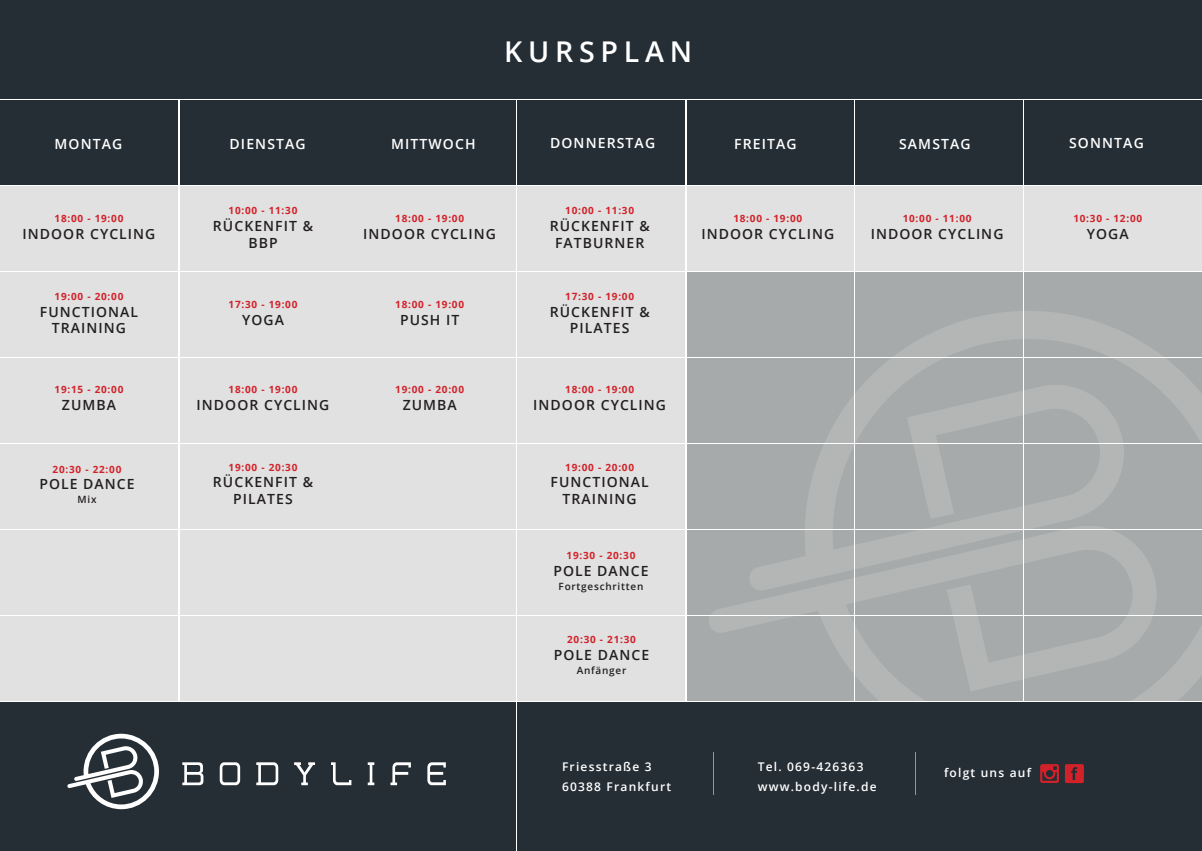
<style>
.page{position:relative;width:1202px;height:851px;background:#fff}
.page>*{position:absolute;margin:0;border:0;box-sizing:border-box;transform-origin:0 0}
.t1{font:600 28.6px "Open Sans";letter-spacing:.2em;color:#fff}
.t2{font:600 14px/16.8px "Open Sans";letter-spacing:.075em;color:#231f20;text-align:center}
.t3{font:600 14px "Open Sans";letter-spacing:.08em;color:#fff}
.t4{font:600 12px/20px "Open Sans";letter-spacing:.1em;color:#fff}
.t5{font:700 10px "Open Sans";letter-spacing:.075em;color:#d3212a}
.t6{font:600 10px "Open Sans";letter-spacing:.075em;color:#231f20}
</style>
<div class="page">
<div style="left:0;top:0;width:1202px;height:98px;background:#252e35"></div>
<div style="left:0;top:100px;width:178px;height:84px;background:#252e35"></div>
<div style="left:180px;top:100px;width:167px;height:84px;background:#252e35"></div>
<div style="left:348px;top:100px;width:168px;height:84px;background:#252e35"></div>
<div style="left:518px;top:100px;width:167px;height:84px;background:#252e35"></div>
<div style="left:687px;top:100px;width:166px;height:84px;background:#252e35"></div>
<div style="left:855px;top:100px;width:168px;height:84px;background:#252e35"></div>
<div style="left:1024px;top:100px;width:178px;height:84px;background:#252e35"></div>
<div style="left:0;top:186px;width:178px;height:84px;background:#e0e1e0"></div>
<div style="left:180px;top:186px;width:167px;height:84px;background:#e0e1e0"></div>
<div style="left:348px;top:186px;width:168px;height:84px;background:#e0e1e0"></div>
<div style="left:518px;top:186px;width:167px;height:84px;background:#e0e1e0"></div>
<div style="left:687px;top:186px;width:166px;height:84px;background:#e0e1e0"></div>
<div style="left:855px;top:186px;width:168px;height:84px;background:#e0e1e0"></div>
<div style="left:1024px;top:186px;width:178px;height:84px;background:#e0e1e0"></div>
<div style="left:0;top:272px;width:178px;height:84px;background:#e0e1e0"></div>
<div style="left:180px;top:272px;width:167px;height:84px;background:#e0e1e0"></div>
<div style="left:348px;top:272px;width:168px;height:84px;background:#e0e1e0"></div>
<div style="left:518px;top:272px;width:167px;height:84px;background:#e0e1e0"></div>
<div style="left:687px;top:272px;width:166px;height:84px;background:#a7aaaa"></div>
<div style="left:855px;top:272px;width:168px;height:84px;background:#a7aaaa"></div>
<div style="left:1024px;top:272px;width:178px;height:84px;background:#a7aaaa"></div>
<div style="left:0;top:358px;width:178px;height:84px;background:#e0e1e0"></div>
<div style="left:180px;top:358px;width:167px;height:84px;background:#e0e1e0"></div>
<div style="left:348px;top:358px;width:168px;height:84px;background:#e0e1e0"></div>
<div style="left:518px;top:358px;width:167px;height:84px;background:#e0e1e0"></div>
<div style="left:687px;top:358px;width:166px;height:84px;background:#a7aaaa"></div>
<div style="left:0;top:444px;width:178px;height:84px;background:#e0e1e0"></div>
<div style="left:180px;top:444px;width:167px;height:84px;background:#e0e1e0"></div>
<div style="left:348px;top:444px;width:168px;height:84px;background:#e0e1e0"></div>
<div style="left:518px;top:444px;width:167px;height:84px;background:#e0e1e0"></div>
<div style="left:687px;top:444px;width:166px;height:84px;background:#a7aaaa"></div>
<div style="left:0;top:530px;width:178px;height:84px;background:#e0e1e0"></div>
<div style="left:180px;top:530px;width:167px;height:84px;background:#e0e1e0"></div>
<div style="left:348px;top:530px;width:168px;height:84px;background:#e0e1e0"></div>
<div style="left:518px;top:530px;width:167px;height:84px;background:#e0e1e0"></div>
<div style="left:687px;top:530px;width:166px;height:84px;background:#a7aaaa"></div>
<div style="left:0;top:616px;width:178px;height:84px;background:#e0e1e0"></div>
<div style="left:180px;top:616px;width:167px;height:84px;background:#e0e1e0"></div>
<div style="left:348px;top:616px;width:168px;height:84px;background:#e0e1e0"></div>
<div style="left:518px;top:616px;width:167px;height:84px;background:#e0e1e0"></div>
<div style="left:687px;top:616px;width:166px;height:84px;background:#a7aaaa"></div>
<div style="left:518px;top:702px;width:684px;height:148px;background:#252e35"></div>
<div style="left:0;top:702px;width:516px;height:148px;background:#252e35"></div>
<svg style="left:182px;top:762px;width:21px;height:23px"></svg>
<svg style="left:220px;top:762px;width:20px;height:23px"></svg>
<svg style="left:256px;top:762px;width:22px;height:23px"></svg>
<svg style="left:294px;top:762px;width:21px;height:23px"></svg>
<svg style="left:331px;top:762px;width:20px;height:23px"></svg>
<svg style="left:368px;top:762px;width:6px;height:23px"></svg>
<svg style="left:390px;top:762px;width:21px;height:23px"></svg>
<svg style="left:427px;top:762px;width:19px;height:23px"></svg>
<svg style="left:67px;top:733px;width:92px;height:76px"></svg>
<svg style="left:709px;top:311px;width:493px;height:390px;fill:#a7aaaa"></svg>
<hr style="left:713px;top:752px;width:1px;height:42px;background:#939598">
<hr style="left:915px;top:752px;width:1px;height:42px;background:#939598">
<svg style="left:1040px;top:764px;width:19px;height:18px"></svg>
<svg style="left:1065px;top:764px;width:19px;height:19px"></svg>
<h1 class="t1" style="left:504px;top:32px;width:189px">KURSPLAN</h1>
<p class="t3" style="left:55px;top:134px;width:69px">MONTAG</p>
<p class="t3" style="left:230px;top:134px;width:78px">DIENSTAG</p>
<p class="t3" style="left:391px;top:134px;width:86px">MITTWOCH</p>
<p class="t3" style="left:550px;top:133px;width:107px">DONNERSTAG</p>
<p class="t3" style="left:734px;top:134px;width:64px">FREITAG</p>
<p class="t3" style="left:899px;top:134px;width:73px">SAMSTAG</p>
<p class="t3" style="left:1069px;top:134px;width:76px">SONNTAG</p>
<p class="t5" style="left:55px;top:211px;width:70px">18:00 - 19:00</p>
<p class="t2" style="left:23px;top:225px;width:134px">INDOOR CYCLING</p>
<p class="t5" style="left:229px;top:203px;width:70px">10:00 - 11:30</p>
<p class="t2" style="left:213px;top:217px;width:102px">RÜCKENFIT &amp;<br>BBP</p>
<p class="t5" style="left:395px;top:211px;width:70px">18:00 - 19:00</p>
<p class="t2" style="left:363px;top:225px;width:134px">INDOOR CYCLING</p>
<p class="t5" style="left:565px;top:203px;width:70px">10:00 - 11:30</p>
<p class="t2" style="left:550px;top:217px;width:102px">RÜCKENFIT &amp;<br>FATBURNER</p>
<p class="t5" style="left:733px;top:211px;width:70px">18:00 - 19:00</p>
<p class="t2" style="left:701px;top:225px;width:134px">INDOOR CYCLING</p>
<p class="t5" style="left:903px;top:211px;width:70px">10:00 - 11:00</p>
<p class="t2" style="left:871px;top:225px;width:134px">INDOOR CYCLING</p>
<p class="t5" style="left:1073px;top:211px;width:70px">10:30 - 12:00</p>
<p class="t2" style="left:1087px;top:225px;width:43px">YOGA</p>
<p class="t5" style="left:55px;top:289px;width:70px">19:00 - 20:00</p>
<p class="t2" style="left:40px;top:303px;width:100px">FUNCTIONAL<br>TRAINING</p>
<p class="t5" style="left:229px;top:297px;width:70px">17:30 - 19:00</p>
<p class="t2" style="left:242px;top:311px;width:43px">YOGA</p>
<p class="t5" style="left:395px;top:297px;width:70px">18:00 - 19:00</p>
<p class="t2" style="left:400px;top:311px;width:61px">PUSH IT</p>
<p class="t5" style="left:565px;top:289px;width:70px">17:30 - 19:00</p>
<p class="t2" style="left:550px;top:303px;width:102px">RÜCKENFIT &amp;<br>PILATES</p>
<p class="t5" style="left:55px;top:382px;width:70px">19:15 - 20:00</p>
<p class="t2" style="left:62px;top:396px;width:56px">ZUMBA</p>
<p class="t5" style="left:229px;top:382px;width:70px">18:00 - 19:00</p>
<p class="t2" style="left:197px;top:396px;width:134px">INDOOR CYCLING</p>
<p class="t5" style="left:395px;top:382px;width:70px">19:00 - 20:00</p>
<p class="t2" style="left:403px;top:396px;width:56px">ZUMBA</p>
<p class="t5" style="left:565px;top:382px;width:70px">18:00 - 19:00</p>
<p class="t2" style="left:533px;top:396px;width:134px">INDOOR CYCLING</p>
<p class="t5" style="left:53px;top:462px;width:70px">20:30 - 22:00</p>
<p class="t2" style="left:39px;top:475px;width:97px">POLE DANCE</p>
<p class="t6" style="left:77px;top:493px;width:21px">Mix</p>
<p class="t5" style="left:229px;top:460px;width:70px">19:00 - 20:30</p>
<p class="t2" style="left:213px;top:473px;width:102px">RÜCKENFIT &amp;<br>PILATES</p>
<p class="t5" style="left:565px;top:460px;width:70px">19:00 - 20:00</p>
<p class="t2" style="left:551px;top:473px;width:100px">FUNCTIONAL<br>TRAINING</p>
<p class="t5" style="left:567px;top:548px;width:70px">19:30 - 20:30</p>
<p class="t2" style="left:553px;top:562px;width:97px">POLE DANCE</p>
<p class="t6" style="left:559px;top:579px;width:86px">Fortgeschritten</p>
<p class="t5" style="left:567px;top:632px;width:70px">20:30 - 21:30</p>
<p class="t2" style="left:554px;top:646px;width:97px">POLE DANCE</p>
<p class="t6" style="left:577px;top:663px;width:51px">Anfänger</p>
<p class="t4" style="left:562px;top:755px;width:111px">Friesstraße 3<br>60388 Frankfurt</p>
<p class="t4" style="left:758px;top:755px;width:120px">Tel. 069-426363 www.body-life.de</p>
<p class="t4" style="left:944px;top:762px;width:89px">folgt uns auf</p>
</div>
